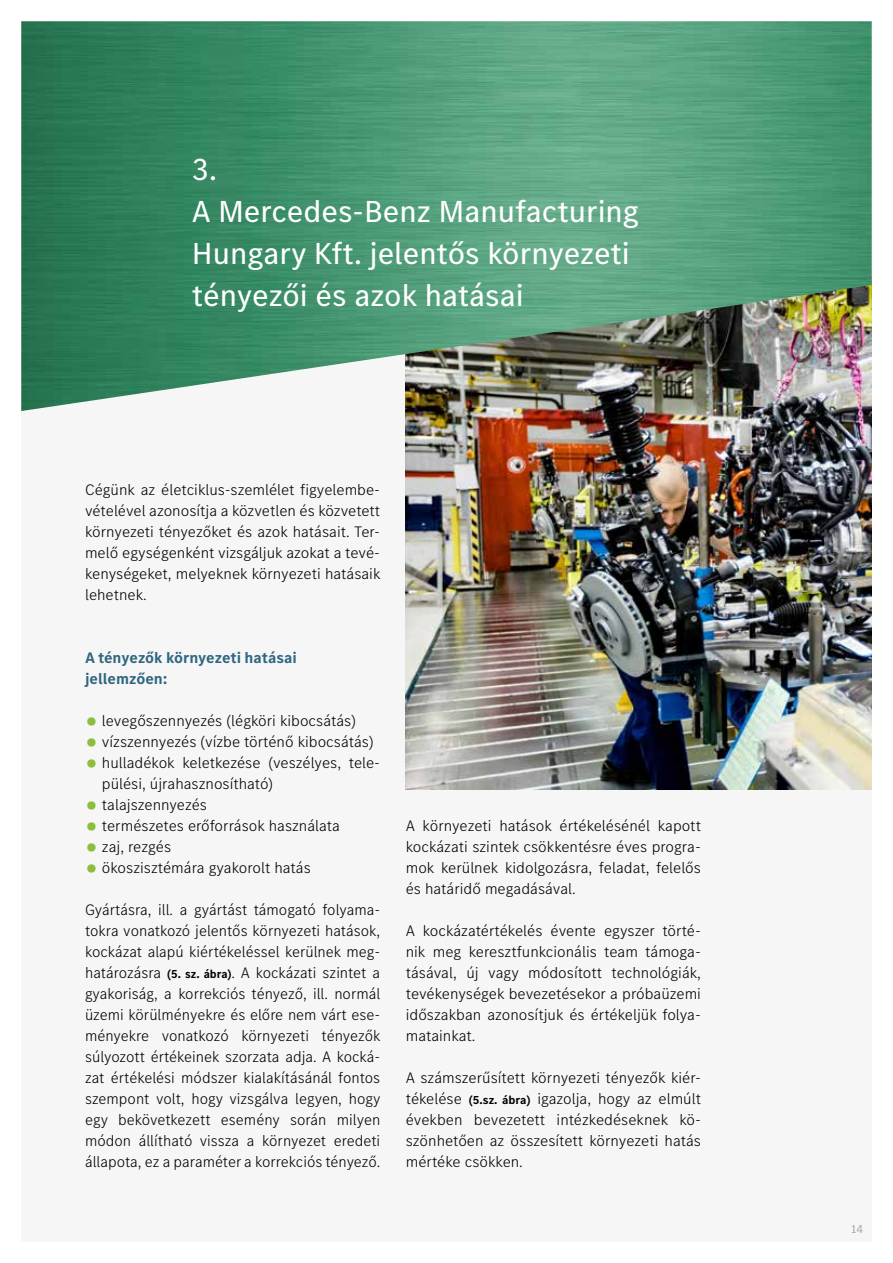
<style>
.page{position:relative;width:893px;height:1263px;background:#fff}
.page>*{position:absolute;margin:0;border:0;box-sizing:border-box;transform-origin:0 0}
.t1{font:31.5px/42px "MB Corpo S Text";color:#fff}
.t2{font:300 15.75px/21px "MB Corpo S Text";color:#000;text-align:justify}
.t3{font:700 15.75px/21px "MB Corpo S Text";color:#2f677f}
.t4{font:12px "MB Corpo S Text";color:#aaa}
.s1{font-size:27px;color:#89bf3c}
.s2{font-weight:700;font-size:12px}
</style>
<div class="page">
<div style="left:21px;top:21px;width:851px;height:1221px;background:#f7f6f6"></div>
<img style="left:406px;top:411px;width:466px;height:378px">
<img style="left:21px;top:21px;width:851px;height:390px">
<h1 class="t1" style="left:192px;top:147px;width:449px">3.<br>A Mercedes-Benz Manufacturing<br>Hungary Kft. jelentős környezeti tényezői és azok hatásai</h1>
<p class="t2" style="left:85px;top:478px;width:297px">Cégünk az életciklus-szemlélet figyelembe&shy;vételével azonosítja a közvetlen és közvetett környezeti tényezőket és azok hatásait. Ter&shy;melő egységenként vizsgáljuk azokat a tevé&shy;kenységeket, melyeknek környezeti hatásaik lehetnek.</p>
<p class="t3" style="left:85px;top:647px;width:213px">A tényezők környezeti hatásai jellemzően:</p>
<p class="t2" style="left:85px;top:709px;width:272px"><span class="s1">•</span> levegőszennyezés (légköri kibocsátás)</p>
<p class="t2" style="left:85px;top:730px;width:290px"><span class="s1">•</span> vízszennyezés (vízbe történő kibocsátás)</p>
<p class="t2" style="left:102px;top:751px;width:280px;text-indent:-17px"><span class="s1">•</span> hulladékok keletkezése (veszélyes, tele&shy;pülési, újrahasznosítható)</p>
<p class="t2" style="left:85px;top:793px;width:124px"><span class="s1">•</span> talajszennyezés</p>
<p class="t2" style="left:85px;top:814px;width:256px"><span class="s1">•</span> természetes erőforrások használata</p>
<p class="t2" style="left:85px;top:835px;width:88px"><span class="s1">•</span> zaj, rezgés</p>
<p class="t2" style="left:85px;top:856px;width:227px"><span class="s1">•</span> ökoszisztémára gyakorolt hatás</p>
<p class="t2" style="left:85px;top:898px;width:297px">Gyártásra, ill. a gyártást támogató folyama&shy;tokra vonatkozó jelentős környezeti hatások, kockázat alapú kiértékeléssel kerülnek meg&shy;határozásra <span class="s2">(5. sz. ábra)</span>. A kockázati szintet a gyakoriság, a korrekciós tényező, ill. normál üzemi körülményekre és előre nem várt ese&shy;ményekre vonatkozó környezeti tényezők súlyozott értékeinek szorzata adja. A kocká&shy;zat értékelési módszer kialakításánál fontos szempont volt, hogy vizsgálva legyen, hogy egy bekövetkezett esemény során milyen módon állítható vissza a környezet eredeti állapota, ez a paraméter a korrekciós tényező.</p>
<p class="t2" style="left:406px;top:814px;width:297px">A környezeti hatások értékelésénél kapott kockázati szintek csökkentésre éves progra&shy;mok kerülnek kidolgozásra, feladat, felelős és határidő megadásával.</p>
<p class="t2" style="left:406px;top:919px;width:297px">A kockázatértékelés évente egyszer törté&shy;nik meg keresztfunkcionális team támoga&shy;tásával, új vagy módosított technológiák, tevékenységek bevezetésekor a próbaüzemi időszakban azonosítjuk és értékeljük folya&shy;matainkat.</p>
<p class="t2" style="left:406px;top:1066px;width:297px">A számszerűsített környezeti tényezők kiér&shy;tékelése <span class="s2">(5.sz. ábra)</span> igazolja, hogy az elmúlt években bevezetett intézkedéseknek kö&shy;szönhetően az összesített környezeti hatás mértéke csökken.</p>
<p class="t4" style="left:852px;top:1221px;width:13px">14</p>
</div>
